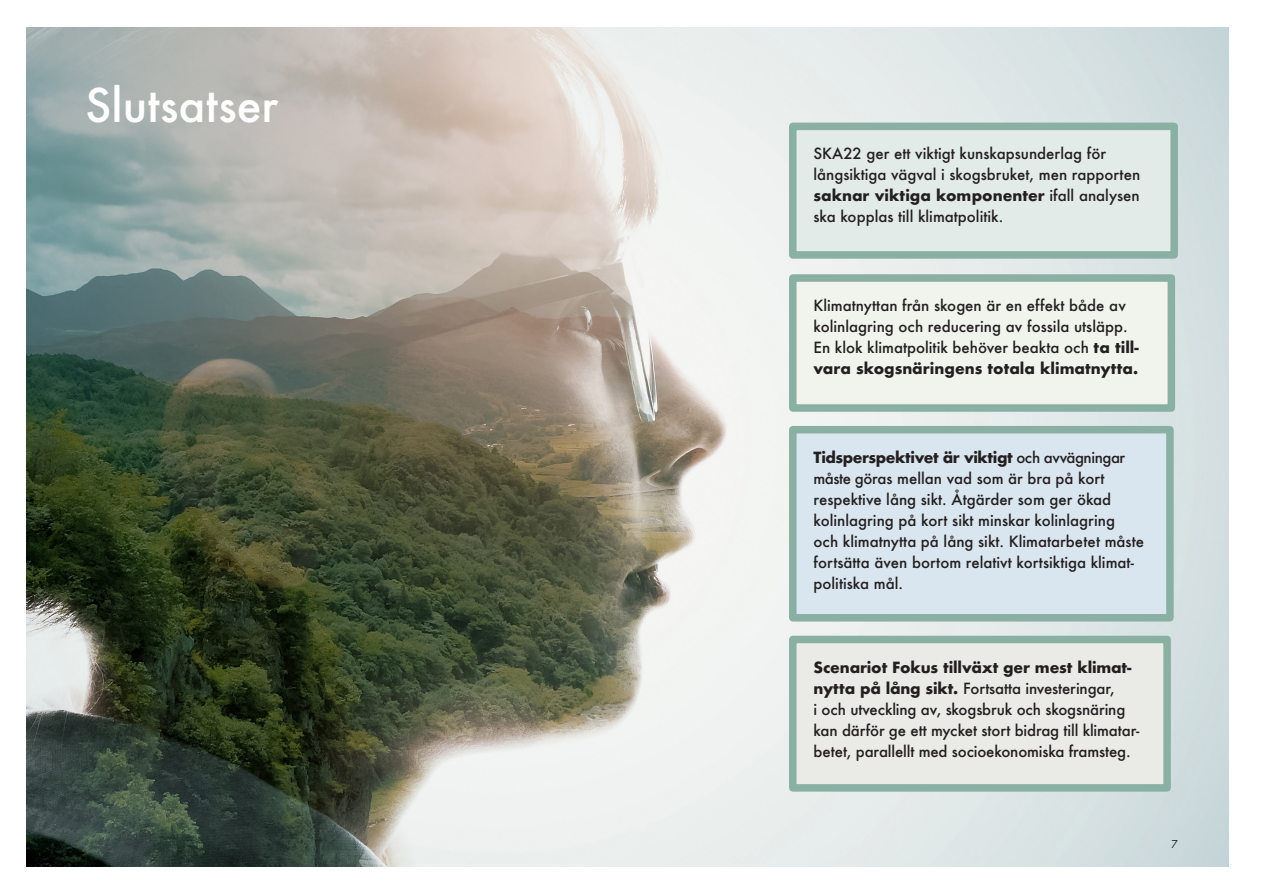
<style>
.page{position:relative;width:1263px;height:893px;background:#fff}
.page>*{position:absolute;margin:0;border:0;box-sizing:border-box;transform-origin:0 0}
.S_Rubbe{font:500 45px "Futura";letter-spacing:.005em;color:#fff}
.Bröd_indrag{font:500 15px/21px "Futura";color:#231f20}
.t1{font:10.5px "Futura Std";color:#231f20}
.s1{font-weight:700}
</style>
<div class="page">
<img style="left:27px;top:27px;width:1202px;height:839px">
<div style="left:793px;top:126px;width:381px;height:129px;background:#e3ebe8"></div>
<div style="left:789px;top:123px;width:389px;height:136px;border:8px solid #8aafa3"></div>
<div style="left:793px;top:278px;width:378px;height:130px;background:#f1f4ed"></div>
<div style="left:789px;top:274px;width:386px;height:138px;border:8px solid #8aafa3"></div>
<div style="left:793px;top:430px;width:377px;height:188px;background:#dae6ef"></div>
<div style="left:789px;top:426px;width:385px;height:195px;border:8px solid #8aafa3"></div>
<div style="left:793px;top:639px;width:374px;height:149px;background:#eaeae7"></div>
<div style="left:789px;top:636px;width:382px;height:156px;border:8px solid #8aafa3"></div>
<p class="S_Rubbe" style="left:85px;top:75px;width:195px">Slutsatser</p>
<p class="Bröd_indrag" style="left:813px;top:143px;width:328px">SKA22 ger ett viktigt kunskapsunderlag för långsiktiga vägval i skogsbruket, men rapporten <span class="s1">saknar viktiga komponenter</span> ifall analysen ska kopplas till klimatpolitik.</p>
<p class="Bröd_indrag" style="left:813px;top:295px;width:327px">Klimatnyttan från skogen är en effekt både av kolinlagring och reducering av fossila utsläpp.<br>En klok klimatpolitik behöver beakta och <span class="s1">ta till&shy;vara skogsnäringens totala klimatnytta.</span></p>
<p class="Bröd_indrag" style="left:813px;top:447px;width:332px"><span class="s1">Tidsperspektivet är viktigt</span> och avvägningar måste göras mellan vad som är bra på kort respektive lång sikt. Åtgärder som ger ökad kolinlagring på kort sikt minskar kolinlagring<br>och klimatnytta på lång sikt. Klimatarbetet måste fortsätta även bortom relativt kortsiktiga klimat&shy;politiska mål.</p>
<p class="Bröd_indrag" style="left:813px;top:656px;width:327px"><span class="s1">Scenariot Fokus tillväxt ger mest klimat&shy;nytta på lång sikt.</span> Fortsatta investeringar,<br>i och utveckling av, skogsbruk och skogsnäring kan därför ge ett mycket stort bidrag till klimatar&shy;betet, parallellt med socioekonomiska framsteg.</p>
<p class="t1" style="left:1171px;top:837px;width:8px">7</p>
</div>
